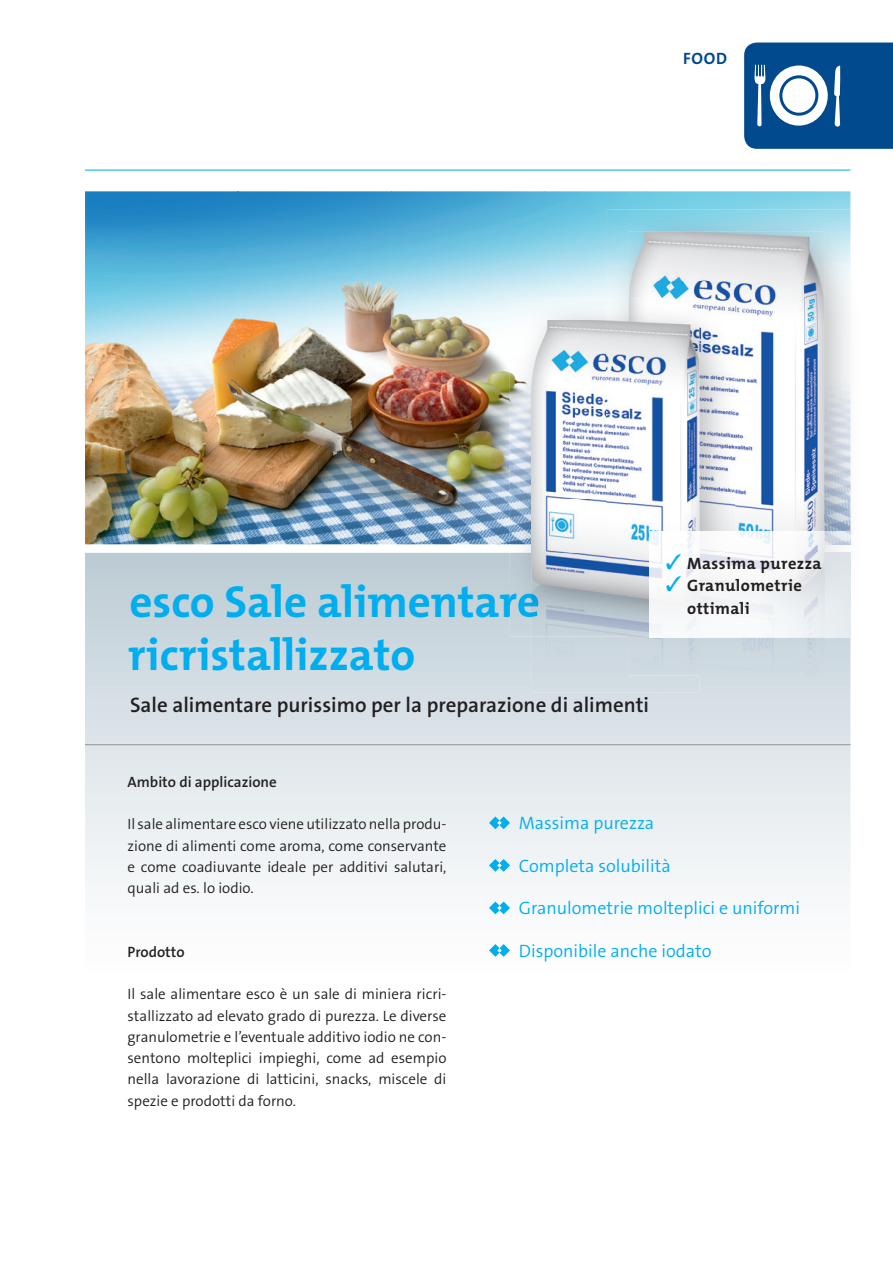
<style>
.page{position:relative;width:893px;height:1263px;background:#fff}
.page>*{position:absolute;margin:0;border:0;box-sizing:border-box;transform-origin:0 0}
.t1{font:700 45px/53.1px "The Mix B W7";color:#00aeef}
.t2{font:600 21px "The Sans B W6";color:#231f20}
.t3{font:300 18px "The Sans B W4";color:#00aeef}
.t4{font:700 16.5px/22.5px "The Mix B W7";letter-spacing:.025em;color:#231f20}
.t5{font:700 16.5px "The Mix B W7";color:#004a8d}
.t6{font:300 15px/21.3px "The Sans B W4";color:#231f20;text-align:justify}
.t7{font:600 15px "The Sans B W6";color:#231f20}
.s1{color:#00aeef}
</style>
<div class="page">
<img style="left:85px;top:191px;width:459px;height:151px">
<img style="left:544px;top:191px;width:102px;height:107px">
<img style="left:646px;top:191px;width:204px;height:18px">
<img style="left:85px;top:342px;width:425px;height:152px">
<img style="left:85px;top:494px;width:425px;height:50px">
<svg style="left:85px;top:553px;width:765px;height:362px"></svg>
<hr style="left:85px;top:170px;width:765px;height:1px;background:#00aeef">
<hr style="left:85px;top:744px;width:765px;height:1px;background:#939598">
<svg style="left:489px;top:816px;width:21px;height:13px"></svg>
<svg style="left:489px;top:859px;width:21px;height:13px"></svg>
<svg style="left:489px;top:901px;width:21px;height:13px"></svg>
<svg style="left:489px;top:944px;width:21px;height:13px"></svg>
<svg style="left:744px;top:43px;width:149px;height:106px"></svg>
<img style="left:850px;top:209px;width:1px;height:416px">
<img style="left:607px;top:209px;width:243px;height:54px">
<img style="left:607px;top:263px;width:22px;height:57px">
<img style="left:824px;top:263px;width:26px;height:268px">
<div style="left:658px;top:638px;width:166px;height:38px;background:#cdd8df"></div>
<img style="left:629px;top:231px;width:146px;height:86px">
<img style="left:775px;top:231px;width:49px;height:300px">
<img style="left:735px;top:331px;width:40px;height:200px">
<img style="left:510px;top:544px;width:22px;height:93px">
<img style="left:510px;top:298px;width:97px;height:246px">
<img style="left:510px;top:584px;width:22px;height:33px">
<img style="left:629px;top:298px;width:106px;height:47px">
<img style="left:699px;top:345px;width:36px;height:280px">
<div style="left:532px;top:638px;width:126px;height:54px;background:#cfdae0"></div>
<img style="left:657px;top:675px;width:42px;height:17px">
<img style="left:532px;top:320px;width:167px;height:318px">
<img style="left:607px;top:553px;width:22px;height:72px">
<img style="left:824px;top:531px;width:26px;height:107px">
<div style="left:824px;top:553px;width:26px;height:72px;background:#e2e8ec"></div>
<img style="left:699px;top:625px;width:125px;height:13px">
<img style="left:735px;top:531px;width:89px;height:94px">
<img style="left:650px;top:531px;width:49px;height:13px">
<p class="t5" style="left:683px;top:51px;width:45px">FOOD</p>
<h1 class="t1" style="left:128px;top:579px;width:413px">esco Sale alimentare ricristallizzato</h1>
<h2 class="t2" style="left:130px;top:697px;width:520px">Sale alimentare purissimo per la preparazione di alimenti</h2>
<p class="t4" style="left:666px;top:553px;width:157px"><span class="s1">✓</span> Massima purezza</p>
<p class="t4" style="left:687px;top:576px;width:116px;text-indent:-21px"><span class="s1">✓</span> Granulometrie ottimali</p>
<p class="t7" style="left:128px;top:776px;width:151px">Ambito di applicazione</p>
<p class="t6" style="left:128px;top:815px;width:320px">Il sale alimentare esco viene utilizzato nella produ&shy;zione di alimenti come aroma, come conservante e come coadiuvante ideale per additivi salutari, quali ad es. lo iodio.</p>
<p class="t7" style="left:128px;top:946px;width:59px">Prodotto</p>
<p class="t6" style="left:128px;top:985px;width:320px">Il sale alimentare esco è un sale di miniera ricri&shy;stallizzato ad elevato grado di purezza. Le diverse granulometrie e l’eventuale additivo iodio ne con&shy;sentono molteplici impieghi, come ad esempio nella lavorazione di latticini, snacks, miscele di spezie e prodotti da forno.</p>
<p class="t3" style="left:519px;top:816px;width:137px">Massima purezza</p>
<p class="t3" style="left:519px;top:858px;width:154px">Completa solubilità</p>
<p class="t3" style="left:519px;top:901px;width:283px">Granulometrie molteplici e uniformi</p>
<p class="t3" style="left:519px;top:943px;width:194px">Disponibile anche iodato</p>
</div>
